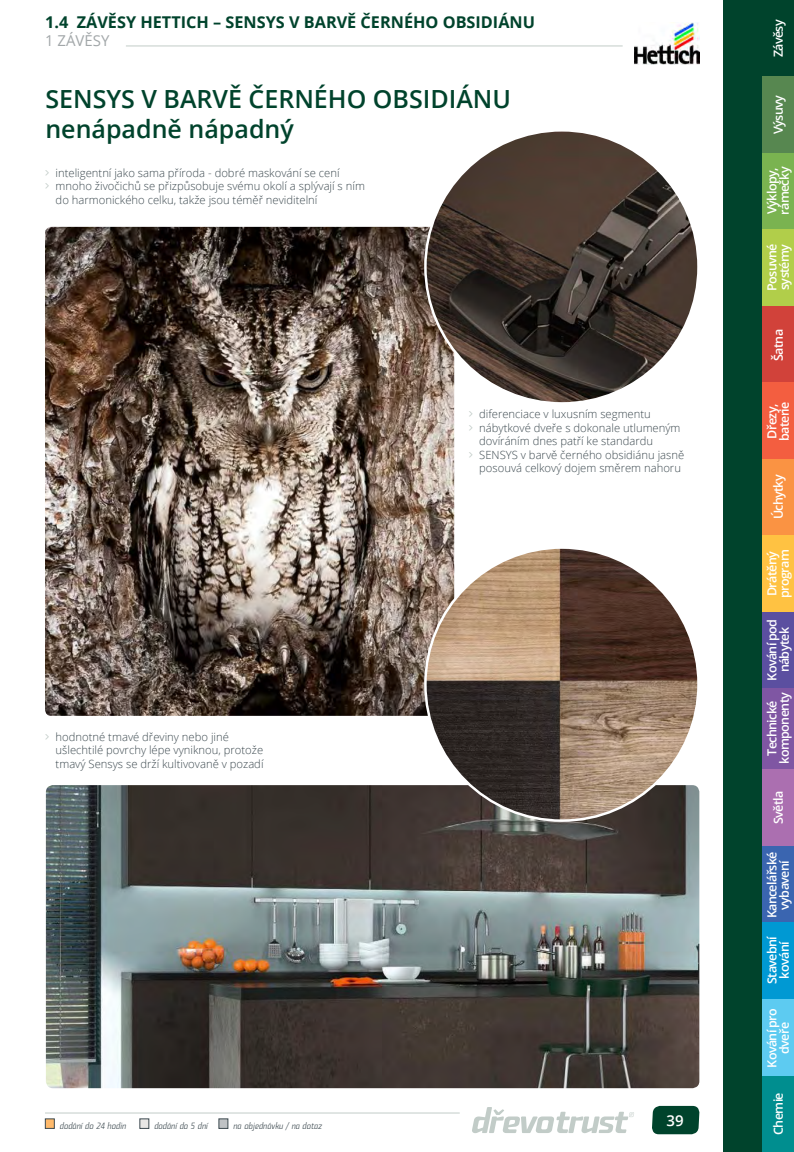
<style>
.page{position:relative;width:794px;height:1152px;background:#fff}
.page>*{position:absolute;margin:0;border:0;box-sizing:border-box;transform-origin:0 0}
.t1{font:600 25px/30px "Open Sans";color:#00432c}
.t2{font:700 16.25px "Open Sans";color:#00432c}
.t3{font:15px "Open Sans";color:#a2a7a9}
.t4{font:600 15px "Open Sans";color:#fff}
.t5{font:600 12.5px/12.5px "Open Sans";letter-spacing:-.05em;color:#fff;text-align:center}
.t6{font:300 11.25px/13.5px "Open Sans";color:#3d4a50}
.t7{font:italic 500 8.75px "Fishmonger K";letter-spacing:-.01em;color:#3d4a50}
</style>
<div class="page">
<div style="left:744px;top:0;width:50px;height:76px;background:#00432c"></div>
<div style="left:744px;top:1075px;width:50px;height:77px;background:#008e8f"></div>
<div style="left:744px;top:76px;width:50px;height:77px;background:#578750"></div>
<div style="left:744px;top:153px;width:50px;height:76px;background:#7ab350"></div>
<div style="left:744px;top:229px;width:50px;height:77px;background:#b1ce4a"></div>
<div style="left:744px;top:306px;width:50px;height:76px;background:#d1423a"></div>
<div style="left:744px;top:382px;width:50px;height:77px;background:#f35e40"></div>
<div style="left:744px;top:459px;width:50px;height:76px;background:#fa9343"></div>
<div style="left:744px;top:535px;width:50px;height:77px;background:#ffc242"></div>
<div style="left:744px;top:612px;width:50px;height:76px;background:#5b4fa0"></div>
<div style="left:744px;top:688px;width:50px;height:81px;background:#7f56a3"></div>
<div style="left:744px;top:769px;width:50px;height:77px;background:#ab6fb0"></div>
<div style="left:744px;top:846px;width:50px;height:76px;background:#3a65b0"></div>
<div style="left:744px;top:922px;width:50px;height:77px;background:#0099d3"></div>
<div style="left:744px;top:999px;width:50px;height:76px;background:#5dcbf1"></div>
<svg style="left:652px;top:1106px;width:47px;height:28px"></svg>
<svg style="left:472px;top:1107px;width:162px;height:26px"></svg>
<hr style="left:45px;top:1112px;width:415px;height:1px;background:#c2ccc8">
<div style="left:723px;top:0;width:39px;height:1152px;background:#00432c"></div>
<div style="left:45px;top:1118px;width:10px;height:10px;background:#ffba6c;border:1px solid #3d4a50"></div>
<svg style="left:139px;top:1118px;width:10px;height:10px"></svg>
<div style="left:219px;top:1118px;width:9px;height:10px;background:#bfc2c4;border:1px solid #3d4a50"></div>
<hr style="left:126px;top:46px;width:496px;height:1px;background:#c2ccc8">
<img style="left:634px;top:23px;width:65px;height:41px">
<img style="left:45px;top:227px;width:409px;height:489px">
<img style="left:425px;top:130px;width:273px;height:273px;border-radius:136px">
<img style="left:46px;top:785px;width:653px;height:303px">
<img style="left:425px;top:547px;width:273px;height:273px;border-radius:136px">
<h2 class="t2" style="left:45px;top:11px;width:489px">1.4 ZÁVĚSY HETTICH – SENSYS V BARVĚ ČERNÉHO OBSIDIÁNU</h2>
<h3 class="t3" style="left:45px;top:31px;width:66px">1 ZÁVĚSY</h3>
<h1 class="t1" style="left:45px;top:83px;width:467px">SENSYS V BARVĚ ČERNÉHO OBSIDIÁNU nenápadně nápadný</h1>
<p class="t6" style="left:56px;top:166px;width:311px">inteligentní jako sama příroda - dobré maskování se cení mnoho živočichů se přizpůsobuje svému okolí a splývají s ním do harmonického celku, takže jsou téměř neviditelní</p>
<p class="t6" style="left:56px;top:729px;width:209px">hodnotné tmavé dřeviny nebo jiné ušlechtilé povrchy lépe vyniknou, protože tmavý Sensys se drží kultivovaně v pozadí</p>
<p class="t6" style="left:479px;top:407px;width:206px">diferenciace v luxusním segmentu nábytkové dveře s dokonale utlumeným dovíráním dnes patří ke standardu SENSYS v barvě černého obsidiánu jasně posouvá celkový dojem směrem nahoru</p>
<p class="t7" style="left:60px;top:1120px;width:68px">dodání do 24 hodin</p>
<p class="t7" style="left:154px;top:1120px;width:55px">dodání do 5 dní</p>
<p class="t7" style="left:233px;top:1120px;width:90px">na objednávku / na dotaz</p>
<h3 class="t4" style="left:666px;top:1110px;width:19px">39</h3>
<p class="t5" style="left:771px;top:57px;width:39px;rotate:-90deg">Závěsy</p>
<p class="t5" style="left:771px;top:134px;width:40px;rotate:-90deg">Výsuvy</p>
<p class="t5" style="left:765px;top:215px;width:50px;text-align:left;rotate:-90deg">Výklopy, rámečky</p>
<p class="t5" style="left:765px;top:291px;width:49px;text-align:left;rotate:-90deg">Posuvné systémy</p>
<p class="t5" style="left:771px;top:361px;width:33px;rotate:-90deg">Šatna</p>
<p class="t5" style="left:765px;top:441px;width:41px;text-align:left;rotate:-90deg">Dřezy, baterie</p>
<p class="t5" style="left:771px;top:519px;width:47px;rotate:-90deg">Úchytky</p>
<p class="t5" style="left:765px;top:598px;width:50px;text-align:left;rotate:-90deg">Drátěný program</p>
<p class="t5" style="left:765px;top:681px;width:63px;rotate:-90deg">Kování pod nábytek</p>
<p class="t5" style="left:765px;top:763px;width:73px;rotate:-90deg">Technické komponenty</p>
<p class="t5" style="left:771px;top:824px;width:35px;rotate:-90deg">Světla</p>
<p class="t5" style="left:765px;top:918px;width:68px;rotate:-90deg">Kancelářské vybavení</p>
<p class="t5" style="left:765px;top:984px;width:50px;rotate:-90deg">Stavební kování</p>
<p class="t5" style="left:765px;top:1067px;width:61px;rotate:-90deg">Kování pro dveře</p>
<p class="t5" style="left:771px;top:1134px;width:44px;rotate:-90deg">Chemie</p>
</div>
